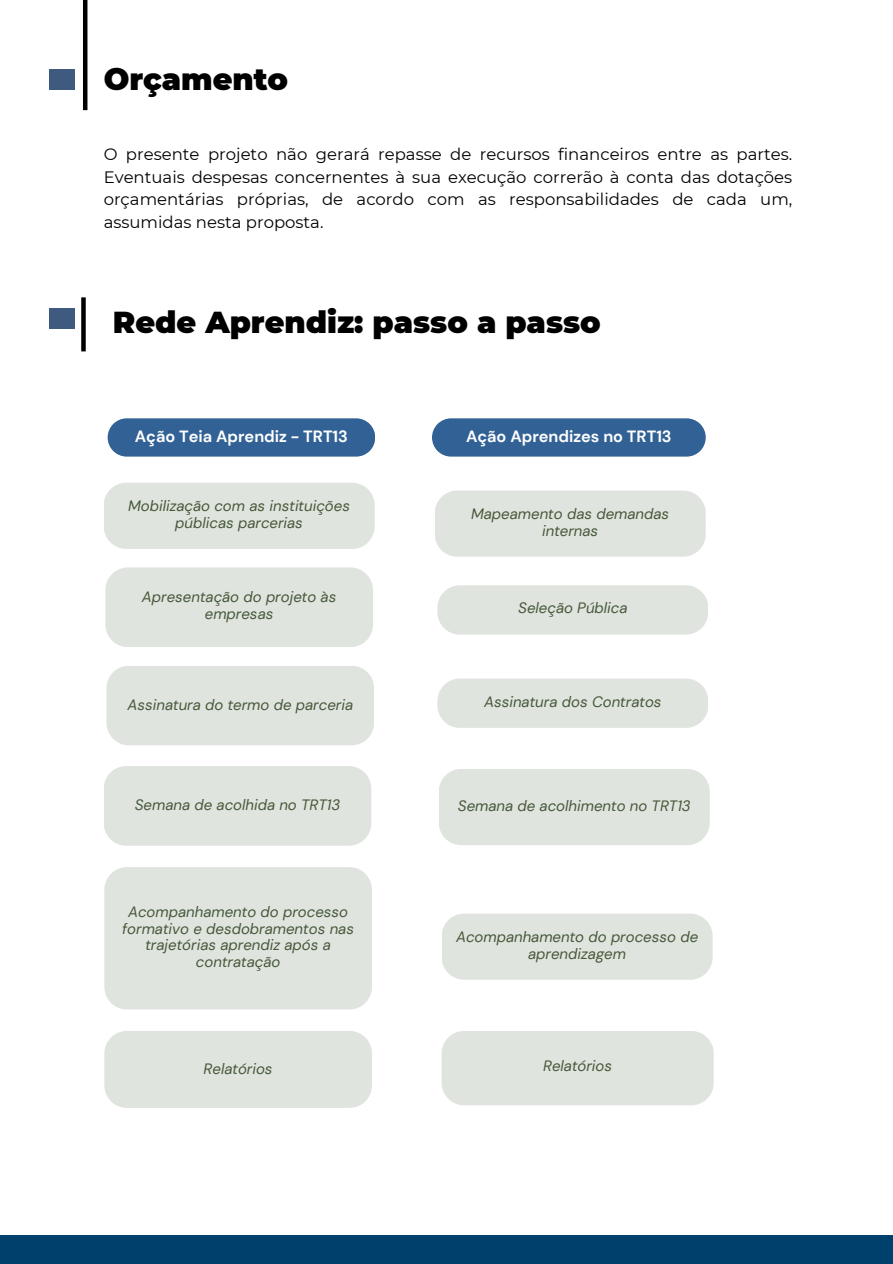
<style>
.page{position:relative;width:893px;height:1264px;background:#fff}
.page>*{position:absolute;margin:0;border:0;box-sizing:border-box;transform-origin:0 0}
.t1{font:900 30.3px "Montserrat";color:#000}
.t2{font:16.5px/22.5px "Montserrat";color:#000;text-align:justify}
.t3{font:700 16.2px "DM Sans";color:#fff}
.t4{font:italic 15px/16.8px "DM Sans";color:#46583a;text-align:center}
</style>
<div class="page">
<div style="left:0;top:1234px;width:892px;height:29px;background:#00406c"></div>
<div style="left:49px;top:69px;width:26px;height:21px;background:#3e5a7f"></div>
<hr style="left:83px;top:0;width:4px;height:110px;background:#000">
<div style="left:49px;top:308px;width:26px;height:21px;background:#3e5a7f"></div>
<div style="left:81px;top:297px;width:5px;height:54px;background:#000"></div>
<div style="left:104px;top:482px;width:270px;height:67px;background:#e0e4de;border-radius:22px"></div>
<div style="left:108px;top:418px;width:267px;height:38px;background:#326295"></div>
<div style="left:105px;top:567px;width:268px;height:80px;background:#e0e4de;border-radius:22px"></div>
<div style="left:106px;top:665px;width:268px;height:80px;background:#e0e4de;border-radius:22px"></div>
<div style="left:104px;top:766px;width:267px;height:79px;background:#e0e4de;border-radius:22px"></div>
<div style="left:104px;top:867px;width:268px;height:142px;background:#e0e4de;border-radius:22px"></div>
<div style="left:104px;top:1030px;width:268px;height:77px;background:#e0e4de;border-radius:22px"></div>
<div style="left:432px;top:418px;width:273px;height:38px;background:#326295"></div>
<div style="left:434px;top:490px;width:271px;height:66px;background:#e0e4de;border-radius:22px"></div>
<div style="left:437px;top:585px;width:271px;height:49px;background:#e0e4de;border-radius:22px"></div>
<div style="left:437px;top:678px;width:271px;height:50px;background:#e0e4de;border-radius:22px"></div>
<div style="left:438px;top:769px;width:271px;height:76px;background:#e0e4de;border-radius:22px"></div>
<div style="left:441px;top:913px;width:271px;height:66px;background:#e0e4de;border-radius:22px"></div>
<div style="left:441px;top:1030px;width:272px;height:75px;background:#e0e4de;border-radius:22px"></div>
<p class="t1" style="left:104px;top:61px;width:186px">Orçamento</p>
<p class="t2" style="left:104px;top:143px;width:690px">O presente projeto não gerará repasse de recursos financeiros entre as partes.<br>Eventuais despesas concernentes à sua execução correrão à conta das dotações orçamentárias próprias, de acordo com as responsabilidades de cada um, assumidas nesta proposta.</p>
<p class="t1" style="left:113px;top:303px;width:489px">Rede Aprendiz: passo a passo</p>
<p class="t3" style="left:135px;top:426px;width:214px">Ação Teia Aprendiz - TRT13</p>
<p class="t4" style="left:128px;top:497px;width:223px">Mobilização com as instituições públicas parcerias</p>
<p class="t4" style="left:142px;top:589px;width:196px">Apresentação do projeto às empresas</p>
<p class="t4" style="left:127px;top:696px;width:227px">Assinatura do termo de parceria</p>
<p class="t4" style="left:135px;top:796px;width:207px">Semana de acolhida no TRT13</p>
<p class="t4" style="left:122px;top:903px;width:233px">Acompanhamento do processo formativo e desdobramentos nas trajetórias aprendiz após a contratação</p>
<p class="t4" style="left:203px;top:1060px;width:71px">Relatórios</p>
<p class="t3" style="left:466px;top:426px;width:207px">Ação Aprendizes no TRT13</p>
<p class="t4" style="left:471px;top:505px;width:200px">Mapeamento das demandas internas</p>
<p class="t4" style="left:518px;top:600px;width:111px">Seleção Pública</p>
<p class="t4" style="left:484px;top:693px;width:179px">Assinatura dos Contratos</p>
<p class="t4" style="left:458px;top:797px;width:234px">Semana de acolhimento no TRT13</p>
<p class="t4" style="left:456px;top:928px;width:244px">Acompanhamento do processo de aprendizagem</p>
<p class="t4" style="left:543px;top:1057px;width:71px">Relatórios</p>
</div>
